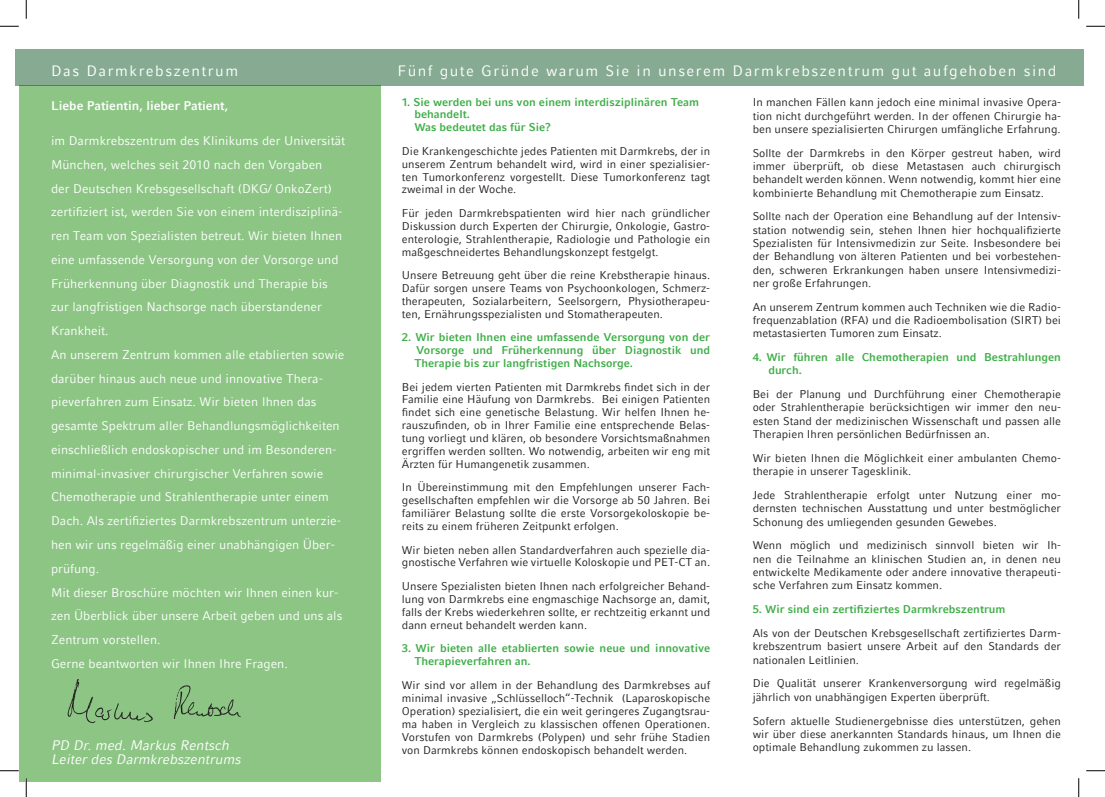
<style>
.page{position:relative;width:1105px;height:797px;background:#fff}
.page>*{position:absolute;margin:0;border:0;box-sizing:border-box;transform-origin:0 0}
.Fließtext{font:15px "LMU Compatil Fact";letter-spacing:.1em;color:#fff}
.Unterzeichner{font:italic 13.75px "LMU Compatil Fact";color:#fff}
.Begrüßungstext{font:12.5px/23.8px "LMU Compatil Fact";color:#fff}
.Begrüßungstext-2{font:700 12.5px "LMU Compatil Fact";color:#fff}
.Fließtext_Kopie{font:11.25px/13.2px "LMU Compatil Fact";color:#231f20;text-align:justify}
.Fließtext_Kopie-2{font:700 11.25px/12.9px "LMU Compatil Fact";color:#40ae49}
</style>
<div class="page">
<div style="left:19px;top:85px;width:362px;height:696px;background:#8cc584"></div>
<div style="left:16px;top:50px;width:1068px;height:36px;background:#86ab92"></div>
<img style="left:67px;top:679px;width:174px;height:45px">
<svg style="left:0;top:25px;width:19px;height:2px"></svg>
<svg style="left:1086px;top:25px;width:19px;height:2px"></svg>
<svg style="left:0;top:770px;width:19px;height:1px"></svg>
<svg style="left:1086px;top:770px;width:19px;height:1px"></svg>
<svg style="left:25px;top:0;width:2px;height:19px"></svg>
<svg style="left:25px;top:778px;width:2px;height:19px"></svg>
<svg style="left:1078px;top:0;width:1px;height:19px"></svg>
<svg style="left:1078px;top:778px;width:1px;height:19px"></svg>
<p class="Fließtext" style="left:51px;top:62px;width:189px">Das Darmkrebszentrum</p>
<p class="Fließtext" style="left:397px;top:62px;width:660px">Fünf gute Gründe warum Sie in unserem Darmkrebszentrum gut aufgehoben sind</p>
<p class="Begrüßungstext-2" style="left:51px;top:98px;width:179px">Liebe Patientin, lieber Patient,</p>
<p class="Begrüßungstext" style="left:51px;top:129px;width:296px">im Darmkrebszentrum des Klinikums der Universität München, welches seit 2010 nach den Vorgaben<br>der Deutschen Krebsgesellschaft (DKG/ OnkoZert) zertifiziert ist, werden Sie von einem interdisziplinä&shy;ren Team von Spezialisten betreut. Wir bieten Ihnen eine umfassende Versorgung von der Vorsorge und Früherkennung über Diagnostik und Therapie bis zur langfristigen Nachsorge nach überstandener Krankheit.<br>An unserem Zentrum kommen alle etablierten sowie darüber hinaus auch neue und innovative Thera&shy;pieverfahren zum Einsatz. Wir bieten Ihnen das gesamte Spektrum aller Behandlungsmöglichkeiten einschließlich endoskopischer und im Besonderen&shy;minimal-invasiver chirurgischer Verfahren sowie Chemotherapie und Strahlentherapie unter einem Dach. Als zertifiziertes Darmkrebszentrum unterzie&shy;hen wir uns regelmäßig einer unabhängigen Über&shy;prüfung.</p>
<p class="Begrüßungstext" style="left:51px;top:580px;width:293px">Mit dieser Broschüre möchten wir Ihnen einen kur&shy;zen Überblick über unsere Arbeit geben und uns als<br>Zentrum vorstellen.</p>
<p class="Begrüßungstext" style="left:51px;top:651px;width:238px">Gerne beantworten wir Ihnen Ihre Fragen.</p>
<p class="Unterzeichner" style="left:51px;top:737px;width:180px">PD Dr. med. Markus Rentsch</p>
<p class="Unterzeichner" style="left:51px;top:751px;width:191px">Leiter des Darmkrebszentrums</p>
<p class="Fließtext_Kopie-2" style="left:414px;top:95px;width:286px;text-indent:-13px">1. Sie werden bei uns von einem interdisziplinären Team behandelt.<br>Was bedeutet das für Sie?</p>
<p class="Fließtext_Kopie" style="left:402px;top:144px;width:310px;line-height:12.9px">Die Krankengeschichte jedes Patienten mit Darmkrebs, der in unserem Zentrum behandelt wird, wird in einer spezialisier&shy;ten Tumorkonferenz vorgestellt. Diese Tumorkonferenz tagt zweimal in der Woche.</p>
<p class="Fließtext_Kopie" style="left:402px;top:206px;width:310px;line-height:12.9px">Für jeden Darmkrebspatienten wird hier nach gründlicher Diskussion durch Experten der Chirurgie, Onkologie, Gastro&shy;enterologie, Strahlentherapie, Radiologie und Pathologie ein maßgeschneidertes Behandlungskonzept festgelgt.</p>
<p class="Fließtext_Kopie" style="left:402px;top:269px;width:310px;line-height:12.9px">Unsere Betreuung geht über die reine Krebstherapie hinaus.<br>Dafür sorgen unsere Teams von Psychoonkologen, Schmerz&shy;therapeuten, Sozialarbeitern, Seelsorgern, Physiotherapeu&shy;ten, Ernährungsspezialisten und Stomatherapeuten.</p>
<p class="Fließtext_Kopie-2" style="left:414px;top:331px;width:297px;text-align:justify;text-indent:-13px">2. Wir bieten Ihnen eine umfassende Versorgung von der Vorsorge und Früherkennung über Diagnostik und Therapie bis zur langfristigen Nachsorge.</p>
<p class="Fließtext_Kopie" style="left:402px;top:380px;width:310px;line-height:12.9px">Bei jedem vierten Patienten mit Darmkrebs findet sich in der Familie eine Häufung von Darmkrebs. Bei einigen Patienten findet sich eine genetische Belastung. Wir helfen Ihnen he&shy;rauszufinden, ob in Ihrer Familie eine entsprechende Belas&shy;tung vorliegt und klären, ob besondere Vorsichtsmaßnahmen ergriffen werden sollten. Wo notwendig, arbeiten wir eng mit Ärzten für Humangenetik zusammen.</p>
<p class="Fließtext_Kopie" style="left:402px;top:481px;width:310px;line-height:12.9px">In Übereinstimmung mit den Empfehlungen unserer Fach&shy;gesellschaften empfehlen wir die Vorsorge ab 50 Jahren. Bei familiärer Belastung sollte die erste Vorsorgekoloskopie be&shy;reits zu einem früheren Zeitpunkt erfolgen.</p>
<p class="Fließtext_Kopie" style="left:402px;top:543px;width:310px;line-height:12.9px">Wir bieten neben allen Standardverfahren auch spezielle dia&shy;gnostische Verfahren wie virtuelle Koloskopie und PET-CT an.</p>
<p class="Fließtext_Kopie" style="left:402px;top:579px;width:310px;line-height:12.9px">Unsere Spezialisten bieten Ihnen nach erfolgreicher Behand&shy;lung von Darmkrebs eine engmaschige Nachsorge an, damit, falls der Krebs wiederkehren sollte, er rechtzeitig erkannt und dann erneut behandelt werden kann.</p>
<p class="Fließtext_Kopie-2" style="left:414px;top:641px;width:297px;text-indent:-13px">3. Wir bieten alle etablierten sowie neue und innovative<br>Therapieverfahren an.</p>
<p class="Fließtext_Kopie" style="left:402px;top:678px;width:310px">Wir sind vor allem in der Behandlung des Darmkrebses auf minimal invasive „Schlüsselloch“-Technik (Laparoskopische Operation) spezialisiert, die ein weit geringeres Zugangtsrau&shy;ma haben in Vergleich zu klassischen offenen Operationen.<br>Vorstufen von Darmkrebs (Polypen) und sehr frühe Stadien von Darmkrebs können endoskopisch behandelt werden.</p>
<p class="Fließtext_Kopie" style="left:753px;top:96px;width:310px">In manchen Fällen kann jedoch eine minimal invasive Opera&shy;tion nicht durchgeführt werden. In der offenen Chirurgie ha&shy;ben unsere spezialisierten Chirurgen umfängliche Erfahrung.</p>
<p class="Fließtext_Kopie" style="left:753px;top:146px;width:310px">Sollte der Darmkrebs in den Körper gestreut haben, wird immer überprüft, ob diese Metastasen auch chirurgisch behandelt werden können. Wenn notwendig, kommt hier eine kombinierte Behandlung mit Chemotherapie zum Einsatz.</p>
<p class="Fließtext_Kopie" style="left:753px;top:210px;width:310px">Sollte nach der Operation eine Behandlung auf der Intensiv&shy;station notwendig sein, stehen Ihnen hier hochqualifizierte Spezialisten für Intensivmedizin zur Seite. Insbesondere bei der Behandlung von älteren Patienten und bei vorbestehen&shy;den, schweren Erkrankungen haben unsere Intensivmedizi&shy;ner große Erfahrungen.</p>
<p class="Fließtext_Kopie" style="left:753px;top:300px;width:310px">An unserem Zentrum kommen auch Techniken wie die Radio&shy;frequenzablation (RFA) und die Radioembolisation (SIRT) bei metastasierten Tumoren zum Einsatz.</p>
<p class="Fließtext_Kopie-2" style="left:768px;top:350px;width:294px;line-height:13.2px;text-indent:-16px">4. Wir führen alle Chemotherapien und Bestrahlungen durch.</p>
<p class="Fließtext_Kopie" style="left:753px;top:387px;width:310px">Bei der Planung und Durchführung einer Chemotherapie oder Strahlentherapie berücksichtigen wir immer den neu&shy;esten Stand der medizinischen Wissenschaft und passen alle Therapien Ihren persönlichen Bedürfnissen an.</p>
<p class="Fließtext_Kopie" style="left:753px;top:451px;width:310px">Wir bieten Ihnen die Möglichkeit einer ambulanten Chemo&shy;therapie in unserer Tagesklinik.</p>
<p class="Fließtext_Kopie" style="left:753px;top:488px;width:310px">Jede Strahlentherapie erfolgt unter Nutzung einer mo&shy;dernsten technischen Ausstattung und unter bestmöglicher Schonung des umliegenden gesunden Gewebes.</p>
<p class="Fließtext_Kopie" style="left:753px;top:539px;width:310px">Wenn möglich und medizinisch sinnvoll bieten wir Ih&shy;nen die Teilnahme an klinischen Studien an, in denen neu entwickelte Medikamente oder andere innovative therapeuti&shy;sche Verfahren zum Einsatz kommen.</p>
<p class="Fließtext_Kopie-2" style="left:753px;top:602px;width:254px">5. Wir sind ein zertifiziertes Darmkrebszentrum</p>
<p class="Fließtext_Kopie" style="left:753px;top:626px;width:310px">Als von der Deutschen Krebsgesellschaft zertifiziertes Darm&shy;krebszentrum basiert unsere Arbeit auf den Standards der nationalen Leitlinien.</p>
<p class="Fließtext_Kopie" style="left:753px;top:676px;width:310px">Die Qualität unserer Krankenversorgung wird regelmäßig jährlich von unabhängigen Experten überprüft.</p>
<p class="Fließtext_Kopie" style="left:753px;top:714px;width:310px">Sofern aktuelle Studienergebnisse dies unterstützen, gehen wir über diese anerkannten Standards hinaus, um Ihnen die optimale Behandlung zukommen zu lassen.</p>
</div>
